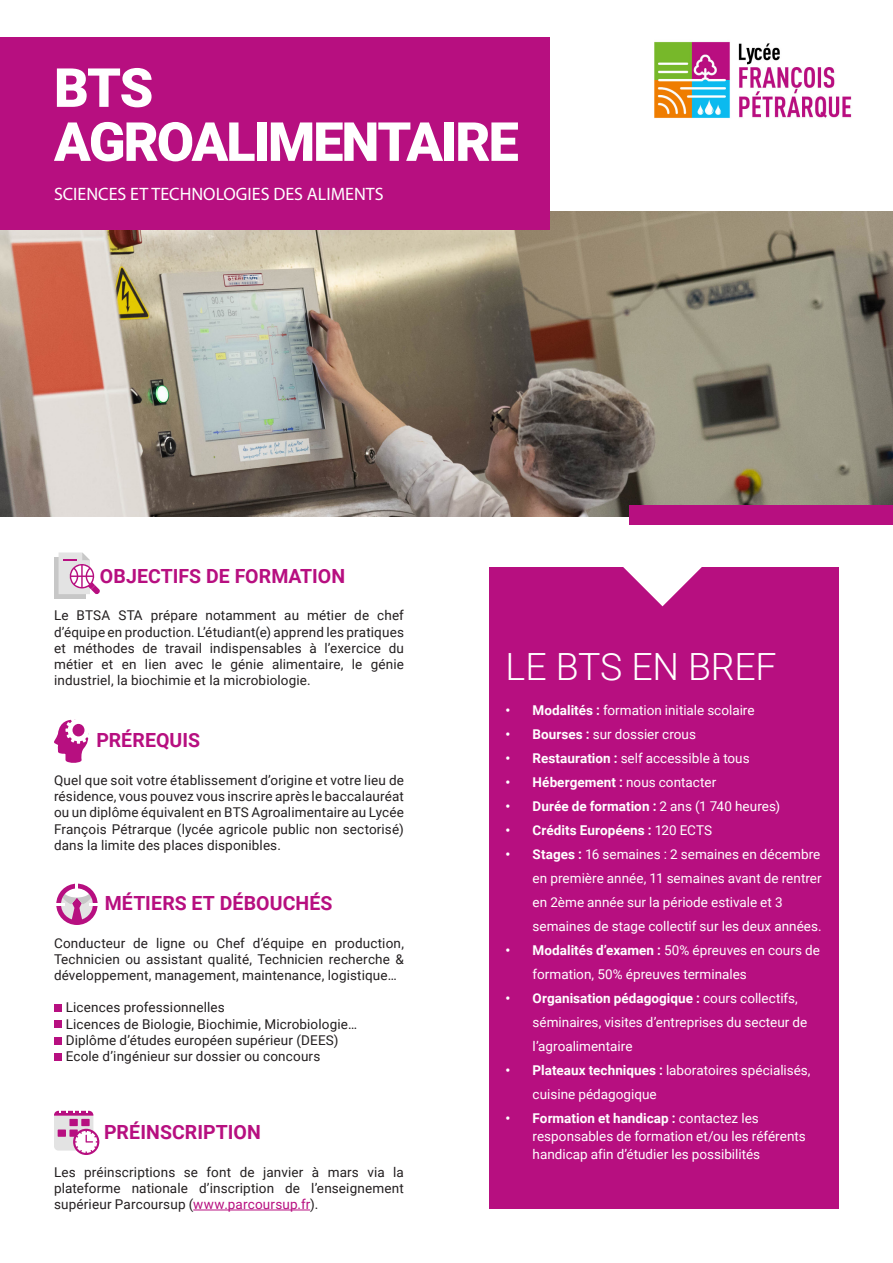
<style>
.page{position:relative;width:893px;height:1263px;background:#fff}
.page>*{position:absolute;margin:0;border:0;box-sizing:border-box;transform-origin:0 0}
.t1{font:900 54px "Roboto";letter-spacing:-.035em;color:#fff}
.Objectifs_de_formati{font:300 37.5px "Roboto";letter-spacing:-.01em;color:#fff}
.Objectifs_de_formati-2{font:700 19.5px "Roboto";letter-spacing:.005em;color:#b70f80}
.t2{font:18px "Myriad Pro";color:#fff}
.Objectifs_de_formati-3{font:13.5px/16.2px "Roboto";letter-spacing:.01em;color:#231f20;text-align:justify}
.t3{font:13.5px/24px "Roboto";color:#fff}
.t4{font:700 13.5px "Roboto";letter-spacing:.005em;color:#fff}
.s1{color:#b70f80}
.s2{font-weight:700}
.s3{font-weight:400}
</style>
<div class="page">
<img style="left:0;top:212px;width:893px;height:305px">
<img style="left:655px;top:41px;width:197px;height:77px">
<div style="left:0;top:37px;width:550px;height:193px;background:#b70f80"></div>
<div style="left:54px;top:557px;width:31px;height:42px;background:#c7c7c7"></div>
<svg style="left:59px;top:552px;width:41px;height:42px"></svg>
<svg style="left:54px;top:719px;width:35px;height:44px"></svg>
<div style="left:72px;top:724px;width:12px;height:12px;background:#b70f80;border-radius:50%"></div>
<svg style="left:56px;top:883px;width:42px;height:42px"></svg>
<div style="left:54px;top:1004px;width:7px;height:8px;background:#b70f80"></div>
<div style="left:54px;top:1020px;width:7px;height:8px;background:#b70f80"></div>
<div style="left:54px;top:1037px;width:7px;height:7px;background:#b70f80"></div>
<div style="left:54px;top:1053px;width:7px;height:7px;background:#b70f80"></div>
<div style="left:629px;top:505px;width:264px;height:19px;background:#b70f80"></div>
<div style="left:489px;top:568px;width:350px;height:641px;background:#b70f80"></div>
<svg style="left:605px;top:567px;width:117px;height:39px"></svg>
<hr style="left:193px;top:1209px;width:117px;height:1px;background:#b70f80">
<svg style="left:54px;top:1110px;width:45px;height:45px"></svg>
<p class="t1" style="left:54px;top:50px;width:101px">BTS</p>
<p class="t1" style="left:54px;top:104px;width:466px">AGROALIMENTAIRE</p>
<p class="t2" style="left:54px;top:183px;width:331px">SCIENCES ET TECHNOLOGIES DES ALIMENTS</p>
<p class="Objectifs_de_formati-2" style="left:100px;top:562px;width:247px">OBJECTIFS DE FORMATION</p>
<p class="Objectifs_de_formati-3" style="left:54px;top:607px;width:351px">Le BTSA STA prépare notamment au métier de chef d’équipe en production. L’étudiant(e) apprend les pratiques et méthodes de travail indispensables à l’exercice du métier et en lien avec le génie alimentaire, le génie industriel, la biochimie et la microbiologie.</p>
<p class="Objectifs_de_formati-2" style="left:96px;top:727px;width:105px">PRÉREQUIS</p>
<p class="Objectifs_de_formati-3" style="left:54px;top:772px;width:351px">Quel que soit votre établissement d’origine et votre lieu de résidence, vous pouvez vous inscrire après le baccalauréat ou un diplôme équivalent en BTS Agroalimentaire au Lycée François Pétrarque (lycée agricole public non sectorisé) dans la limite des places disponibles.</p>
<p class="Objectifs_de_formati-2" style="left:105px;top:889px;width:229px">MÉTIERS ET DÉBOUCHÉS</p>
<p class="Objectifs_de_formati-3" style="left:54px;top:934px;width:351px">Conducteur de ligne ou Chef d’équipe en production, Technicien ou assistant qualité, Technicien recherche &amp; développement, management, maintenance, logistique…</p>
<p class="Objectifs_de_formati-3" style="left:66px;top:999px;width:161px">Licences professionnelles</p>
<p class="Objectifs_de_formati-3" style="left:66px;top:1015px;width:293px">Licences de Biologie, Biochimie, Microbiologie…</p>
<p class="Objectifs_de_formati-3" style="left:66px;top:1031px;width:274px">Diplôme d’études européen supérieur (DEES)</p>
<p class="Objectifs_de_formati-3" style="left:66px;top:1048px;width:256px">Ecole d’ingénieur sur dossier ou concours</p>
<p class="Objectifs_de_formati-2" style="left:104px;top:1118px;width:158px">PRÉINSCRIPTION</p>
<p class="Objectifs_de_formati-3" style="left:54px;top:1163px;width:351px">Les préinscriptions se font de janvier à mars via la plateforme nationale d’inscription de l’enseignement supérieur Parcoursup (<span class="s1">www.parcoursup.fr</span>).</p>
<p class="Objectifs_de_formati" style="left:506px;top:640px;width:272px">LE BTS EN BREF</p>
<p class="t3" style="left:506px;top:698px;width:250px"><span class="s2">• Modalités :</span> formation initiale scolaire</p>
<p class="t3" style="left:506px;top:722px;width:192px"><span class="s2">• Bourses :</span> sur dossier crous</p>
<p class="t3" style="left:506px;top:746px;width:246px"><span class="s2">• Restauration :</span> self accessible à tous</p>
<p class="t4" style="left:506px;top:773px;width:212px">• Hébergement : <span class="s3">nous contacter</span></p>
<p class="t4" style="left:506px;top:797px;width:276px">• Durée de formation : <span class="s3">2 ans (1 740 heures)</span></p>
<p class="t4" style="left:506px;top:821px;width:208px">• Crédits Européens : <span class="s3">120 ECTS</span></p>
<p class="t3" style="left:533px;top:842px;width:291px;text-indent:-27px"><span class="s2">• Stages :</span> 16 semaines : 2 semaines en décembre en première année, 11 semaines avant de rentrer en 2ème année sur la période estivale et 3 semaines de stage collectif sur les deux années.</p>
<p class="t3" style="left:533px;top:938px;width:289px;text-indent:-27px"><span class="s2">• Modalités d’examen :</span> 50% épreuves en cours de formation, 50% épreuves terminales</p>
<p class="t3" style="left:533px;top:986px;width:276px;text-indent:-27px"><span class="s2">• Organisation pédagogique :</span> cours collectifs, séminaires, visites d’entreprises du secteur de l’agroalimentaire</p>
<p class="t3" style="left:533px;top:1058px;width:279px;text-indent:-27px"><span class="s2">• Plateaux techniques :</span> laboratoires spécialisés, cuisine pédagogique</p>
<p class="t3" style="left:533px;top:1109px;width:275px;line-height:18px;text-indent:-27px"><span class="s2">• Formation et handicap :</span> contactez les responsables de formation et/ou les référents handicap afin d’étudier les possibilités</p>
</div>
